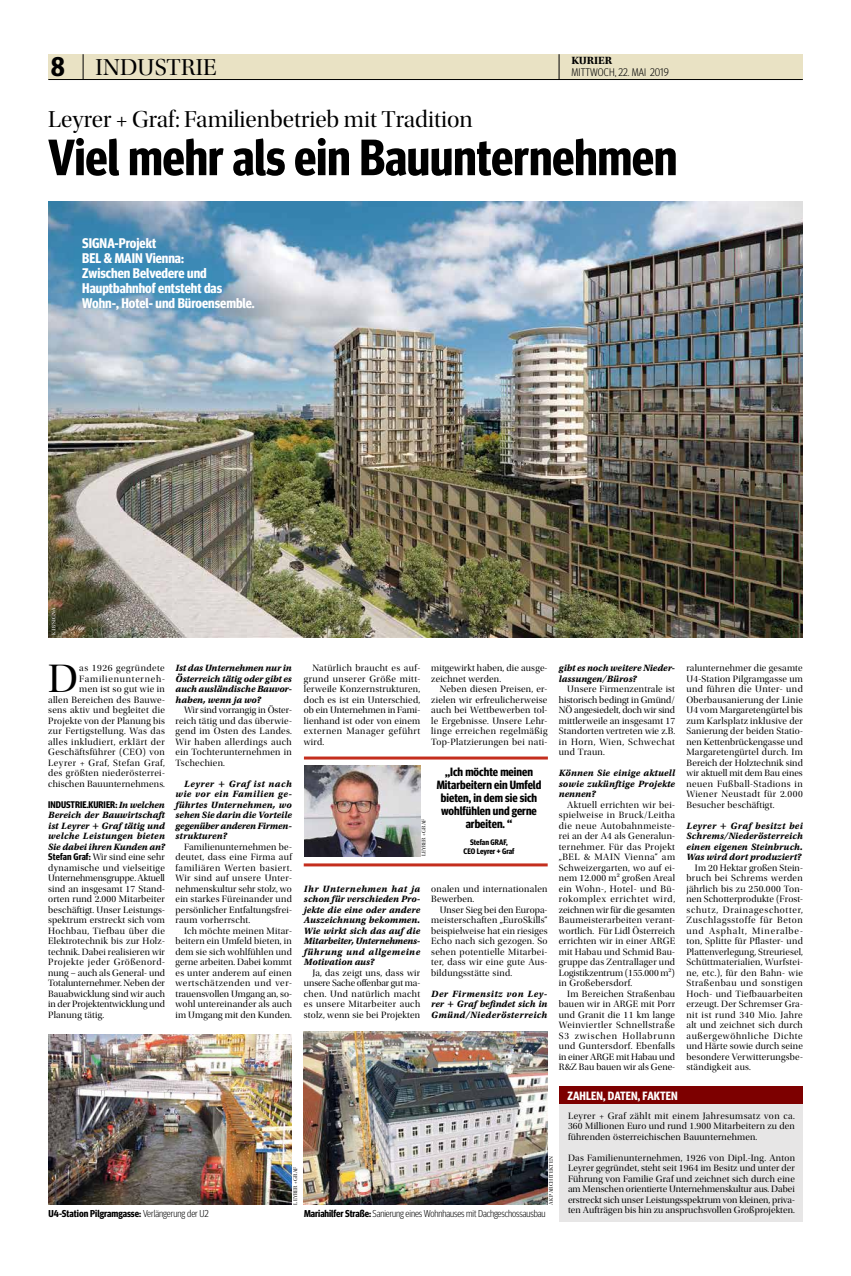
<style>
.page{position:relative;width:851px;height:1276px;background:#fff}
.page>*{position:absolute;margin:0;border:0;box-sizing:border-box;transform-origin:0 0}
.t1{font:700 51px "Meta Headline Cond OT";color:#000}
.t2{font:41.4px "Utopia Std Disp";color:#000}
.t3{font:24px "Utopia Std Disp";color:#000}
.t4{font:700 14px/15px "Meta Headline Cond OT";color:#fff}
.t5{font:700 12px/13px "Meta Headline Cond OT";color:#000;text-align:center}
.t6{font:700 12px "Meta Headline Cond OT";letter-spacing:.01em;color:#fff}
.t7{font:300 11px "Meta Headline Cond OT";letter-spacing:.01em;color:#000}
.t8{font:700 11px "Utopia Std";color:#000}
.t9{font:300 10px "Meta Headline Cond OT";letter-spacing:-.01em;color:#000}
.t10{font:700 10px "Meta Headline Cond OT";color:#000}
.t11{font:9.6px/10.5px "Utopia Std Disp";letter-spacing:.025em;color:#000;text-align:justify}
.t12{font:9.6px/10.5px "Utopia Std Bold Capt It";color:#000;text-align:justify}
.t13{font:700 9.6px "Meta Headline Cond OT";color:#000}
.t14{font:700 8px/9px "Meta Headline Cond OT";color:#000;text-align:center}
.t15{font:5.5px "Utopia Std Disp";letter-spacing:.01em;color:#000}
.t16{font:5.5px "Utopia Std Disp";letter-spacing:.005em;color:#fff}
.s1{font-family:"Meta Headline Cond OT";font-weight:700;font-size:27px}
.s2{font-family:"Utopia Std Bold Capt It";font-weight:400}
.s3{font-family:"Meta Headline Cond OT";font-weight:700}
.s4{font-weight:300}
.s5{font-weight:700}
</style>
<div class="page">
<div style="left:48px;top:54px;width:754px;height:26px;background:#e9e2c4"></div>
<hr style="left:48px;top:79px;width:754px;height:1px;background:#000">
<svg style="left:83px;top:54px;width:1px;height:25px"></svg>
<svg style="left:559px;top:54px;width:1px;height:25px"></svg>
<img style="left:49px;top:201px;width:753px;height:437px">
<div style="left:559px;top:1086px;width:243px;height:136px;background:#e7e6e6"></div>
<div style="left:559px;top:1086px;width:243px;height:18px;background:#7d0000"></div>
<img style="left:48px;top:1035px;width:244px;height:169px">
<img style="left:304px;top:1032px;width:243px;height:172px">
<img style="left:304px;top:765px;width:116px;height:91px">
<hr style="left:304px;top:756px;width:244px;height:3px;background:#c42e1e">
<hr style="left:304px;top:863px;width:243px;height:3px;background:#c42e1e">
<h3 class="t3" style="left:51px;top:55px;width:167px"><span class="s1">8</span> INDUSTRIE</h3>
<p class="t8" style="left:571px;top:54px;width:42px">KURIER</p>
<p class="t7" style="left:571px;top:66px;width:99px">MITTWOCH, 22. MAI 2019</p>
<h3 class="t3" style="left:48px;top:106px;width:426px">Leyrer + Graf: Familienbetrieb mit Tradition</h3>
<h1 class="t1" style="left:48px;top:127px;width:630px">Viel mehr als ein Bauunternehmen</h1>
<h3 class="t4" style="left:82px;top:235px;width:174px">SIGNA-Projekt<br>BEL &amp; MAIN Vienna:<br>Zwischen Belvedere und<br>Hauptbahnhof entsteht das<br>Wohn-, Hotel- und Büroensemble.</h3>
<p class="t16" style="left:51px;top:634px;width:28px;rotate:-90deg">K18/SIGNA</p>
<p class="t11" style="left:48px;top:663px;width:118px;text-align:right">as 1926 gegründete<br>Familienunterneh-<br>men ist so gut wie in<br>allen Bereichen des Bauwe&shy;sens aktiv und begleitet die<br>Projekte von der Planung bis zur Fertigstellung. Was das alles inkludiert, erklärt der<br>Geschäftsführer (CEO) von<br>Leyrer + Graf, Stefan Graf, des größten niederösterrei&shy;chischen Bauunternehmens.</p>
<p class="t13" style="left:48px;top:798px;width:118px">INDUSTRIE.KURIER:<span class="s2">In welchen</span></p>
<p class="t12" style="left:48px;top:810px;width:118px">Bereich der Bauwirtschaft ist Leyrer + Graf tätig und welche Leistungen bieten Sie dabei ihren Kunden an?</p>
<p class="t11" style="left:48px;top:852px;width:118px"><span class="s3">Stefan Graf:</span> Wir sind eine sehr dynamische und vielseitige Unternehmensgruppe. Aktuell sind an insgesamt 17 Stand&shy;orten rund 2.000 Mitarbeiter beschäftigt. Unser Leistungs&shy;spektrum erstreckt sich vom Hochbau, Tiefbau über die Elektrotechnik bis zur Holz&shy;technik. Dabei realisieren wir Projekte jeder Größenord&shy;nung – auch als General- und Totalunternehmer. Neben der Bauabwicklung sind wir auch in der Projektentwicklung und Planung tätig.</p>
<h2 class="t2" style="left:48px;top:657px;width:31px">D</h2>
<p class="t12" style="left:175px;top:663px;width:118px">Ist das Unternehmen nur in Österreich tätig oder gibt es auch ausländische Bauvor&shy;haben, wenn ja wo?</p>
<p class="t11" style="left:175px;top:705px;width:118px;text-indent:9px">Wir sind vorrangig in Öster&shy;reich tätig und das überwie&shy;gend im Osten des Landes.<br>Wir haben allerdings auch ein Tochterunternehmen in Tschechien.</p>
<p class="t12" style="left:175px;top:778px;width:118px;text-indent:9px">Leyrer + Graf ist nach wie vor ein Familien ge&shy;führtes Unternehmen, wo sehen Sie darin die Vorteile gegenüber anderen Firmen&shy;strukturen?</p>
<p class="t11" style="left:175px;top:841px;width:118px;text-indent:9px">Familienunternehmen be&shy;deutet, dass eine Firma auf familiären Werten basiert.<br>Wir sind auf unsere Unter&shy;nehmenskultur sehr stolz, wo ein starkes Füreinander und persönlicher Entfaltungsfrei&shy;raum vorherrscht.</p>
<p class="t11" style="left:175px;top:925px;width:118px;text-indent:9px">Ich möchte meinen Mitar&shy;beitern ein Umfeld bieten, in dem sie sich wohlfühlen und gerne arbeiten. Dabei kommt es unter anderem auf einen wertschätzenden und ver&shy;trauensvollen Umgang an, so&shy;wohl untereinander als auch im Umgang mit den Kunden.</p>
<p class="t11" style="left:304px;top:663px;width:118px;text-indent:9px">Natürlich braucht es auf&shy;grund unserer Größe mitt&shy;lerweile Konzernstrukturen, doch es ist ein Unterschied, ob ein Unternehmen in Fami&shy;lienhand ist oder von einem externen Manager geführt wird.</p>
<p class="t11" style="left:431px;top:663px;width:118px">mitgewirkt haben, die ausge&shy;zeichnet werden.</p>
<p class="t11" style="left:431px;top:684px;width:118px;text-indent:9px">Neben diesen Preisen, er&shy;zielen wir erfreulicherweise auch bei Wettbewerben tol&shy;le Ergebnisse. Unsere Lehr&shy;linge erreichen regelmäßig Top-Platzierungen bei nati-</p>
<p class="t15" style="left:421px;top:856px;width:39px;rotate:-90deg">LEYRER + GRAF</p>
<p class="t5" style="left:436px;top:764px;width:106px">„Ich möchte meinen<br>Mitarbeitern ein Umfeld bieten, in dem sie sich wohlfühlen und gerne arbeiten. “</p>
<p class="t14" style="left:463px;top:837px;width:52px">Stefan GRAF,<br>CEO Leyrer + Graf</p>
<p class="t12" style="left:304px;top:883px;width:118px">Ihr Unternehmen hat ja schon für verschieden Pro&shy;jekte die eine oder andere Auszeichnung bekommen.<br>Wie wirkt sich das auf die Mitarbeiter, Unternehmens&shy;führung und allgemeine Motivation aus?</p>
<p class="t11" style="left:304px;top:967px;width:118px;text-indent:9px">Ja, das zeigt uns, dass wir unsere Sache offenbar gut ma&shy;chen. Und natürlich macht es unsere Mitarbeiter auch stolz, wenn sie bei Projekten</p>
<p class="t11" style="left:431px;top:883px;width:118px">onalen und internationalen<br>Bewerben.</p>
<p class="t11" style="left:431px;top:904px;width:118px;text-indent:9px">Unser Sieg bei den Europa&shy;meisterschaften „EuroSkills“ beispielweise hat ein riesiges Echo nach sich gezogen. So sehen potentielle Mitarbei&shy;ter, dass wir eine gute Aus&shy;bildungsstätte sind.</p>
<p class="t12" style="left:431px;top:988px;width:118px">Der Firmensitz von Ley&shy;rer + Graf befindet sich in Gmünd/Niederösterreich</p>
<p class="t12" style="left:558px;top:663px;width:118px">gibt es noch weitere Nieder&shy;lassungen/Büros?</p>
<p class="t11" style="left:558px;top:684px;width:118px;text-indent:9px">Unsere Firmenzentrale ist historisch bedingt in Gmünd/ NÖ angesiedelt, doch wir sind mittlerweile an insgesamt 17<br>Standorten vertreten wie z.B. in Horn, Wien, Schwechat und Traun.</p>
<p class="t12" style="left:558px;top:768px;width:118px">Können Sie einige aktuell sowie zukünftige Projekte nennen?</p>
<p class="t11" style="left:558px;top:799px;width:118px;text-indent:9px">Aktuell errichten wir bei&shy;spielweise in Bruck/Leitha die neue Autobahnmeiste&shy;rei an der A4 als Generalun&shy;ternehmer. Für das Projekt „BEL &amp; MAIN Vienna“ am Schweizergarten, wo auf ei&shy;nem 12.000 m² großen Areal ein Wohn-, Hotel- und Bü&shy;rokomplex errichtet wird, zeichnen wir für die gesamten Baumeisterarbeiten verant&shy;wortlich. Für Lidl Österreich errichten wir in einer ARGE mit Habau und Schmid Bau&shy;gruppe das Zentrallager und Logistikzentrum (155.000 m²) in Großebersdorf.</p>
<p class="t11" style="left:558px;top:988px;width:118px;text-indent:9px">Im Bereichen Straßenbau bauen wir in ARGE mit Porr und Granit die 11 km lange Weinviertler Schnellstraße S3 zwischen Hollabrunn und Guntersdorf. Ebenfalls in einer ARGE mit Habau und R&amp;Z Bau bauen wir als Gene-</p>
<p class="t11" style="left:686px;top:663px;width:118px">ralunternehmer die gesamte U4-Station Pilgramgasse um und führen die Unter- und Oberbausanierung der Linie U4 vom Margaretengürtel bis zum Karlsplatz inklusive der Sanierung der beiden Statio&shy;nen Kettenbrückengasse und Margaretengürtel durch. Im Bereich der Holztechnik sind wir aktuell mit dem Bau eines neuen Fußball-Stadions in Wiener Neustadt für 2.000<br>Besucher beschäftigt.</p>
<p class="t12" style="left:686px;top:820px;width:118px">Leyrer + Graf besitzt bei Schrems/Niederösterreich einen eigenen Steinbruch.<br>Was wird dort produziert?</p>
<p class="t11" style="left:686px;top:862px;width:118px;text-indent:9px">Im 20 Hektar großen Stein&shy;bruch bei Schrems werden jährlich bis zu 250.000 Ton&shy;nen Schotterprodukte (Frost&shy;schutz, Drainageschotter, Zuschlagsstoffe für Beton und Asphalt, Mineralbe&shy;ton, Splitte für Pflaster- und Plattenverlegung, Streuriesel, Schüttmaterialien, Wurfstei&shy;ne, etc.), für den Bahn- wie Straßenbau und sonstigen Hoch- und Tiefbauarbeiten erzeugt. Der Schremser Gra&shy;nit ist rund 340 Mio. Jahre alt und zeichnet sich durch außergewöhnliche Dichte und Härte sowie durch seine besondere Verwitterungsbe&shy;ständigkeit aus.</p>
<p class="t15" style="left:292px;top:1204px;width:39px;rotate:-90deg">LEYRER + GRAF</p>
<p class="t15" style="left:548px;top:1204px;width:50px;rotate:-90deg">AKP ARCHITEKTEN</p>
<p class="t10" style="left:49px;top:1207px;width:162px">U4-Station Pilgramgasse: <span class="s4">Verlängerung der U2</span></p>
<p class="t9" style="left:304px;top:1207px;width:243px"><span class="s5">Mariahilfer Straße:</span> Sanierung eines Wohnhauses mit Dachgeschossausbau</p>
<p class="t6" style="left:567px;top:1088px;width:112px">ZAHLEN, DATEN, FAKTEN</p>
<p class="t11" style="left:568px;top:1110px;width:228px">Leyrer + Graf zählt mit einem Jahresumsatz von ca.<br>360 Millionen Euro und rund 1.900 Mitarbeitern zu den führenden österreichischen Bauunternehmen.</p>
<p class="t11" style="left:568px;top:1152px;width:228px">Das Familienunternehmen, 1926 von Dipl.-Ing. Anton Leyrer gegründet, steht seit 1964 im Besitz und unter der Führung von Familie Graf und zeichnet sich durch eine am Menschen orientierte Unternehmenskultur aus. Dabei erstreckt sich unser Leistungsspektrum von kleinen, priva&shy;ten Aufträgen bis hin zu anspruchsvollen Großprojekten.</p>
</div>
